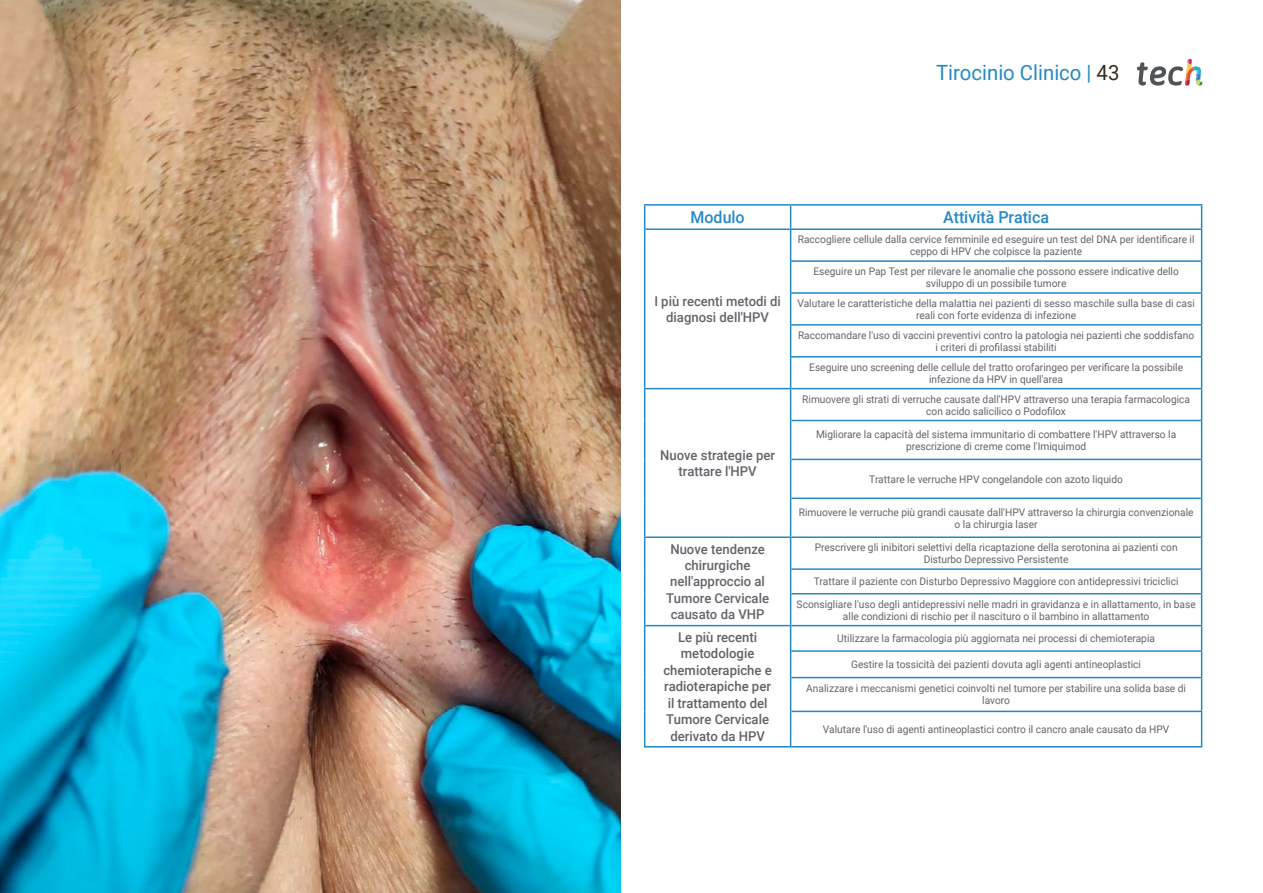
<style>
.page{position:relative;width:1263px;height:893px;background:#fff}
.page>*{position:absolute;margin:0;border:0;box-sizing:border-box;transform-origin:0 0}
.t1{font:21px "Roboto";color:#2689c5}
.t2{font:500 16.5px "Roboto";color:#2689c5}
.t3{font:500 13.5px/16.5px "Roboto";color:#61646a;text-align:center}
.t4{font:500 13.5px/16.5px "Roboto";color:#606366;text-align:center}
.t5{font:10.5px/12px "Roboto";color:#61646a;text-align:center}
.s1{color:#312e20}
</style>
<div class="page">
<svg style="left:1137px;top:59px;width:65px;height:27px"></svg>
<img style="left:0;top:0;width:621px;height:893px">
<hr style="left:644px;top:746px;width:147px;height:1px;background:#2088c5">
<hr style="left:644px;top:538px;width:1px;height:31px;background:#2689c5">
<hr style="left:790px;top:538px;width:1px;height:31px;background:#2689c5">
<svg style="left:644px;top:569px;width:1px;height:25px"></svg>
<svg style="left:790px;top:569px;width:1px;height:25px"></svg>
<hr style="left:644px;top:594px;width:1px;height:32px;background:#2689c5">
<hr style="left:790px;top:594px;width:1px;height:32px;background:#2689c5">
<svg style="left:644px;top:626px;width:1px;height:52px"></svg>
<svg style="left:790px;top:626px;width:1px;height:52px"></svg>
<hr style="left:644px;top:678px;width:1px;height:33px;background:#2689c5">
<hr style="left:790px;top:678px;width:1px;height:33px;background:#2689c5">
<hr style="left:644px;top:711px;width:1px;height:35px;background:#2689c5">
<hr style="left:790px;top:711px;width:1px;height:35px;background:#2689c5">
<hr style="left:791px;top:420px;width:410px;height:1px;background:#2689c5">
<hr style="left:791px;top:459px;width:410px;height:1px;background:#2689c5">
<hr style="left:791px;top:498px;width:410px;height:1px;background:#2689c5">
<hr style="left:791px;top:536px;width:410px;height:2px;background:#2689c5">
<hr style="left:791px;top:568px;width:410px;height:2px;background:#2689c5">
<hr style="left:791px;top:593px;width:410px;height:1px;background:#2689c5">
<hr style="left:645px;top:228px;width:145px;height:2px;background:#2689c5">
<hr style="left:644px;top:229px;width:1px;height:32px;background:#2088c5">
<hr style="left:644px;top:261px;width:1px;height:32px;background:#2088c5">
<hr style="left:644px;top:293px;width:1px;height:32px;background:#2088c5">
<hr style="left:644px;top:325px;width:1px;height:32px;background:#2088c5">
<hr style="left:644px;top:357px;width:1px;height:31px;background:#2088c5">
<hr style="left:790px;top:230px;width:1px;height:30px;background:#2689c5">
<hr style="left:645px;top:625px;width:145px;height:1px;background:#2689c5">
<hr style="left:644px;top:204px;width:147px;height:2px;background:#2088c5">
<svg style="left:644px;top:206px;width:1px;height:23px"></svg>
<hr style="left:791px;top:204px;width:411px;height:2px;background:#2088c5">
<svg style="left:790px;top:206px;width:1px;height:22px"></svg>
<svg style="left:1201px;top:206px;width:1px;height:22px"></svg>
<hr style="left:790px;top:228px;width:412px;height:2px;background:#2088c5">
<hr style="left:1201px;top:230px;width:1px;height:30px;background:#2088c5">
<hr style="left:790px;top:262px;width:1px;height:30px;background:#2088c5">
<hr style="left:1201px;top:262px;width:1px;height:30px;background:#2088c5">
<hr style="left:790px;top:294px;width:1px;height:30px;background:#2088c5">
<hr style="left:1201px;top:294px;width:1px;height:30px;background:#2088c5">
<hr style="left:790px;top:326px;width:1px;height:30px;background:#2088c5">
<hr style="left:1201px;top:326px;width:1px;height:30px;background:#2088c5">
<hr style="left:790px;top:357px;width:1px;height:31px;background:#2088c5">
<hr style="left:1201px;top:357px;width:1px;height:31px;background:#2088c5">
<hr style="left:1201px;top:389px;width:1px;height:31px;background:#2088c5">
<hr style="left:791px;top:625px;width:411px;height:1px;background:#2088c5">
<hr style="left:791px;top:650px;width:411px;height:2px;background:#2088c5">
<hr style="left:791px;top:677px;width:411px;height:1px;background:#2088c5">
<hr style="left:791px;top:711px;width:411px;height:1px;background:#2088c5">
<hr style="left:791px;top:746px;width:411px;height:1px;background:#2088c5">
<hr style="left:790px;top:260px;width:412px;height:2px;background:#2088c5">
<hr style="left:790px;top:292px;width:412px;height:2px;background:#2088c5">
<hr style="left:790px;top:324px;width:412px;height:2px;background:#2088c5">
<hr style="left:790px;top:356px;width:412px;height:1px;background:#2088c5">
<hr style="left:791px;top:388px;width:411px;height:1px;background:#2088c5">
<hr style="left:1201px;top:420px;width:1px;height:39px;background:#2088c5">
<hr style="left:1201px;top:459px;width:1px;height:39px;background:#2088c5">
<hr style="left:1201px;top:498px;width:1px;height:39px;background:#2088c5">
<hr style="left:1201px;top:537px;width:1px;height:32px;background:#2088c5">
<svg style="left:1201px;top:569px;width:1px;height:25px"></svg>
<hr style="left:1201px;top:594px;width:1px;height:31px;background:#2088c5">
<svg style="left:1201px;top:626px;width:1px;height:51px"></svg>
<hr style="left:1201px;top:678px;width:1px;height:33px;background:#2088c5">
<hr style="left:1201px;top:712px;width:1px;height:34px;background:#2088c5">
<hr style="left:644px;top:388px;width:147px;height:1px;background:#2689c5">
<hr style="left:644px;top:389px;width:1px;height:31px;background:#2689c5">
<hr style="left:790px;top:389px;width:1px;height:31px;background:#2689c5">
<hr style="left:644px;top:420px;width:1px;height:39px;background:#2689c5">
<hr style="left:790px;top:420px;width:1px;height:39px;background:#2689c5">
<hr style="left:644px;top:459px;width:1px;height:39px;background:#2689c5">
<hr style="left:790px;top:459px;width:1px;height:39px;background:#2689c5">
<hr style="left:644px;top:498px;width:1px;height:38px;background:#2689c5">
<hr style="left:790px;top:498px;width:1px;height:38px;background:#2689c5">
<hr style="left:644px;top:536px;width:147px;height:2px;background:#2689c5">
<h1 class="t1" style="left:936px;top:57px;width:185px">Tirocinio Clinico | <span class="s1">43</span></h1>
<h2 class="t2" style="left:690px;top:206px;width:56px">Modulo</h2>
<h2 class="t2" style="left:943px;top:206px;width:107px">Attività Pratica</h2>
<p class="t3" style="left:654px;top:292px;width:128px">I più recenti metodi di diagnosi dell'HPV</p>
<p class="t3" style="left:660px;top:446px;width:116px">Nuove strategie per trattare l'HPV</p>
<p class="t5" style="left:798px;top:233px;width:398px">Raccogliere cellule dalla cervice femminile ed eseguire un test del DNA per identificare il ceppo di HPV che colpisce la paziente</p>
<p class="t5" style="left:813px;top:265px;width:367px">Eseguire un Pap Test per rilevare le anomalie che possono essere indicative dello sviluppo di un possibile tumore</p>
<p class="t5" style="left:797px;top:297px;width:399px">Valutare le caratteristiche della malattia nei pazienti di sesso maschile sulla base di casi reali con forte evidenza di infezione</p>
<p class="t5" style="left:798px;top:329px;width:398px">Raccomandare l'uso di vaccini preventivi contro la patologia nei pazienti che soddisfano i criteri di profilassi stabiliti</p>
<p class="t5" style="left:809px;top:360px;width:375px">Eseguire uno screening delle cellule del tratto orofaringeo per verificare la possibile infezione da HPV in quell'area</p>
<p class="t5" style="left:802px;top:392px;width:389px">Rimuovere gli strati di verruche causate dall'HPV attraverso una terapia farmacologica con acido salicilico o Podofilox</p>
<p class="t5" style="left:816px;top:428px;width:362px">Migliorare la capacità del sistema immunitario di combattere l'HPV attraverso la prescrizione di creme come l'Imiquimod</p>
<p class="t5" style="left:869px;top:473px;width:255px">Trattare le verruche HPV congelandole con azoto liquido</p>
<p class="t5" style="left:799px;top:506px;width:396px">Rimuovere le verruche più grandi causate dall'HPV attraverso la chirurgia convenzionale o la chirurgia laser</p>
<p class="t3" style="left:666px;top:540px;width:104px">Nuove tendenze chirurgiche nell'approccio al<br>Tumore Cervicale causato da VHP</p>
<p class="t5" style="left:815px;top:541px;width:364px">Prescrivere gli inibitori selettivi della ricaptazione della serotonina ai pazienti con<br>Disturbo Depressivo Persistente</p>
<p class="t5" style="left:797px;top:570px;width:401px;line-height:22.2px">Trattare il paziente con Disturbo Depressivo Maggiore con antidepressivi triciclici<br>Sconsigliare l'uso degli antidepressivi nelle madri in gravidanza e in allattamento, in base</p>
<p class="t5" style="left:843px;top:609px;width:308px">alle condizioni di rischio per il nascituro o il bambino in allattamento</p>
<p class="t4" style="left:663px;top:628px;width:110px">Le più recenti metodologie chemioterapiche e radioterapiche per il trattamento del<br>Tumore Cervicale derivato da HPV</p>
<p class="t5" style="left:837px;top:632px;width:319px">Utilizzare la farmacologia più aggiornata nei processi di chemioterapia</p>
<p class="t5" style="left:851px;top:658px;width:291px">Gestire la tossicità dei pazienti dovuta agli agenti antineoplastici</p>
<p class="t5" style="left:806px;top:682px;width:381px">Analizzare i meccanismi genetici coinvolti nel tumore per stabilire una solida base di lavoro</p>
<p class="t5" style="left:823px;top:723px;width:348px">Valutare l'uso di agenti antineoplastici contro il cancro anale causato da HPV</p>
</div>
